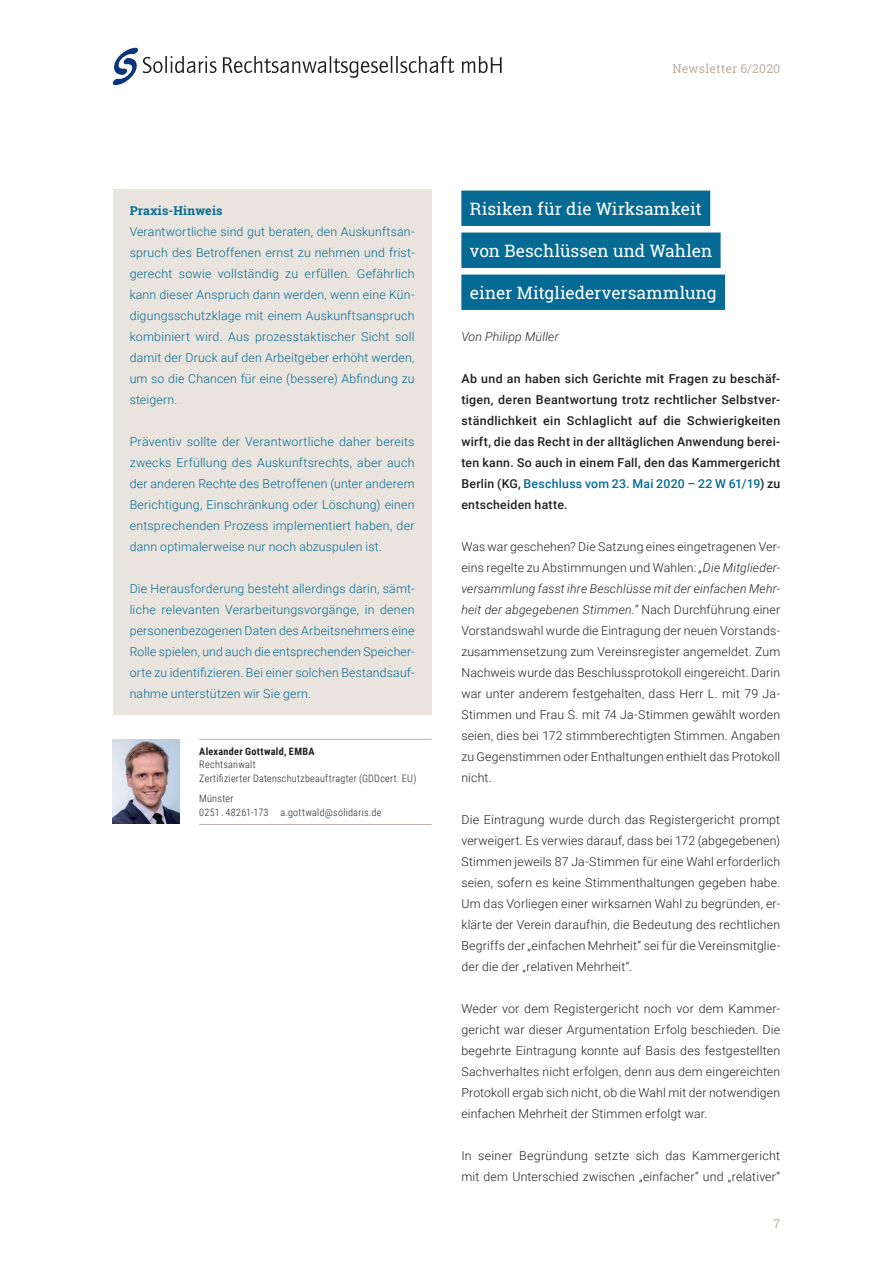
<style>
.page{position:relative;width:893px;height:1263px;background:#fff}
.page>*{position:absolute;margin:0;border:0;box-sizing:border-box;transform-origin:0 0}
.Headline{font:17.25px "Roboto Slab";color:#fff}
.Fließtext{font:300 12.3px/21px "Roboto";letter-spacing:.015em;color:#231f20;text-align:justify}
.Fazit{font:300 12.3px/21px "Roboto";letter-spacing:.015em;color:#056a94;text-align:justify}
.Fließtext_Anleser{font:500 12.3px/21px "Roboto";letter-spacing:.02em;color:#231f20;text-align:justify}
.t1{font:12.3px "Roboto Slab";letter-spacing:.01em;color:#beafa3}
.Fließtext_Autor{font:italic 300 12.3px "Roboto";letter-spacing:.015em;color:#231f20}
.Fazit_Headline{font:700 12.3px "Roboto Slab";letter-spacing:.015em;color:#056a94}
.Autor_-_Fließtext{font:300 10.2px/13.5px "Roboto Condensed";letter-spacing:.025em;color:#231f20}
.s1{font-weight:700}
.s2{color:#056a94}
.s3{font-style:italic}
</style>
<div class="page">
<svg style="left:223px;top:56px;width:231px;height:22px"></svg>
<svg style="left:462px;top:56px;width:40px;height:17px"></svg>
<svg style="left:113px;top:48px;width:104px;height:37px"></svg>
<div style="left:113px;top:190px;width:319px;height:525px;background:#e9e4de"></div>
<div style="left:461px;top:191px;width:249px;height:35px;background:#056a94"></div>
<div style="left:461px;top:233px;width:260px;height:35px;background:#056a94"></div>
<div style="left:461px;top:275px;width:264px;height:35px;background:#056a94"></div>
<hr style="left:199px;top:739px;width:233px;height:1px;background:#beafa3">
<hr style="left:199px;top:824px;width:233px;height:1px;background:#beafa3">
<img style="left:113px;top:740px;width:67px;height:84px">
<p class="t1" style="left:672px;top:60px;width:109px">Newsletter 6/2020</p>
<p class="Fazit_Headline" style="left:130px;top:202px;width:94px">Praxis-Hinweis</p>
<p class="Fazit" style="left:130px;top:220px;width:286px">Verantwortliche sind gut beraten, den Auskunftsan&shy;spruch des Betroffenen ernst zu nehmen und frist&shy;gerecht sowie vollständig zu erfüllen. Gefährlich kann dieser Anspruch dann werden, wenn eine Kün&shy;digungsschutzklage mit einem Auskunftsanspruch kombiniert wird. Aus prozesstaktischer Sicht soll damit der Druck auf den Arbeitgeber erhöht werden, um so die Chancen für eine (bessere) Abfindung zu steigern.</p>
<p class="Fazit" style="left:130px;top:430px;width:286px">Präventiv sollte der Verantwortliche daher bereits zwecks Erfüllung des Auskunftsrechts, aber auch der anderen Rechte des Betroffenen (unter anderem Berichtigung, Einschränkung oder Löschung) einen entsprechenden Prozess implementiert haben, der dann optimalerweise nur noch abzuspulen ist.</p>
<p class="Fazit" style="left:130px;top:577px;width:286px">Die Herausforderung besteht allerdings darin, sämt&shy;liche relevanten Verarbeitungsvorgänge, in denen personenbezogenen Daten des Arbeitsnehmers eine Rolle spielen, und auch die entsprechenden Speicher&shy;orte zu identifizieren. Bei einer solchen Bestandsauf&shy;nahme unterstützen wir Sie gern.</p>
<p class="Autor_-_Fließtext" style="left:199px;top:744px;width:219px"><span class="s1">Alexander Gottwald, EMBA<br></span>Rechtsanwalt<br>Zertifizierter Datenschutzbeauftragter (GDDcert. EU)</p>
<p class="Autor_-_Fließtext" style="left:199px;top:791px;width:184px">Münster<br>0251 . 48261-173 a.gottwald@solidaris.de</p>
<p class="Headline" style="left:470px;top:197px;width:233px">Risiken für die Wirksamkeit</p>
<p class="Headline" style="left:470px;top:239px;width:244px">von Beschlüssen und Wahlen</p>
<p class="Headline" style="left:470px;top:281px;width:248px">einer Mitgliederversammlung</p>
<p class="Fließtext_Autor" style="left:461px;top:328px;width:99px">Von Philipp Müller</p>
<p class="Fließtext_Anleser" style="left:461px;top:367px;width:320px">Ab und an haben sich Gerichte mit Fragen zu beschäf&shy;tigen, deren Beantwortung trotz rechtlicher Selbstver&shy;ständlichkeit ein Schlaglicht auf die Schwierigkeiten wirft, die das Recht in der alltäglichen Anwendung berei&shy;ten kann. So auch in einem Fall, den das Kammergericht Berlin (KG, <span class="s2">Beschluss vom 23. Mai 2020 – 22 W 61/19</span>) zu entscheiden hatte.</p>
<p class="Fließtext" style="left:461px;top:535px;width:320px">Was war geschehen? Die Satzung eines eingetragenen Ver&shy;eins regelte zu Abstimmungen und Wahlen: <span class="s3">„Die Mitglieder&shy;versammlung fasst ihre Beschlüsse mit der einfachen Mehr&shy;heit der abgegebenen Stimmen.“</span> Nach Durchführung einer Vorstandswahl wurde die Eintragung der neuen Vorstands&shy;zusammensetzung zum Vereinsregister angemeldet. Zum Nachweis wurde das Beschlussprotokoll eingereicht. Darin war unter anderem festgehalten, dass Herr L. mit 79 Ja-Stimmen und Frau S. mit 74 Ja-Stimmen gewählt worden seien, dies bei 172 stimmberechtigten Stimmen. Angaben zu Gegenstimmen oder Enthaltungen enthielt das Protokoll nicht.</p>
<p class="Fließtext" style="left:461px;top:808px;width:320px">Die Eintragung wurde durch das Registergericht prompt verweigert. Es verwies darauf, dass bei 172 (abgegebenen)<br>Stimmen jeweils 87 Ja-Stimmen für eine Wahl erforderlich seien, sofern es keine Stimmenthaltungen gegeben habe.<br>Um das Vorliegen einer wirksamen Wahl zu begründen, er&shy;klärte der Verein daraufhin, die Bedeutung des rechtlichen Begriffs der „einfachen Mehrheit“ sei für die Vereinsmitglie&shy;der die der „relativen Mehrheit“.</p>
<p class="Fließtext" style="left:461px;top:997px;width:320px">Weder vor dem Registergericht noch vor dem Kammer&shy;gericht war dieser Argumentation Erfolg beschieden. Die begehrte Eintragung konnte auf Basis des festgestellten Sachverhaltes nicht erfolgen, denn aus dem eingereichten Protokoll ergab sich nicht, ob die Wahl mit der notwendigen einfachen Mehrheit der Stimmen erfolgt war.</p>
<p class="Fließtext" style="left:461px;top:1144px;width:320px">In seiner Begründung setzte sich das Kammergericht mit dem Unterschied zwischen „einfacher“ und „relativer“</p>
<p class="t1" style="left:773px;top:1215px;width:8px">7</p>
</div>
